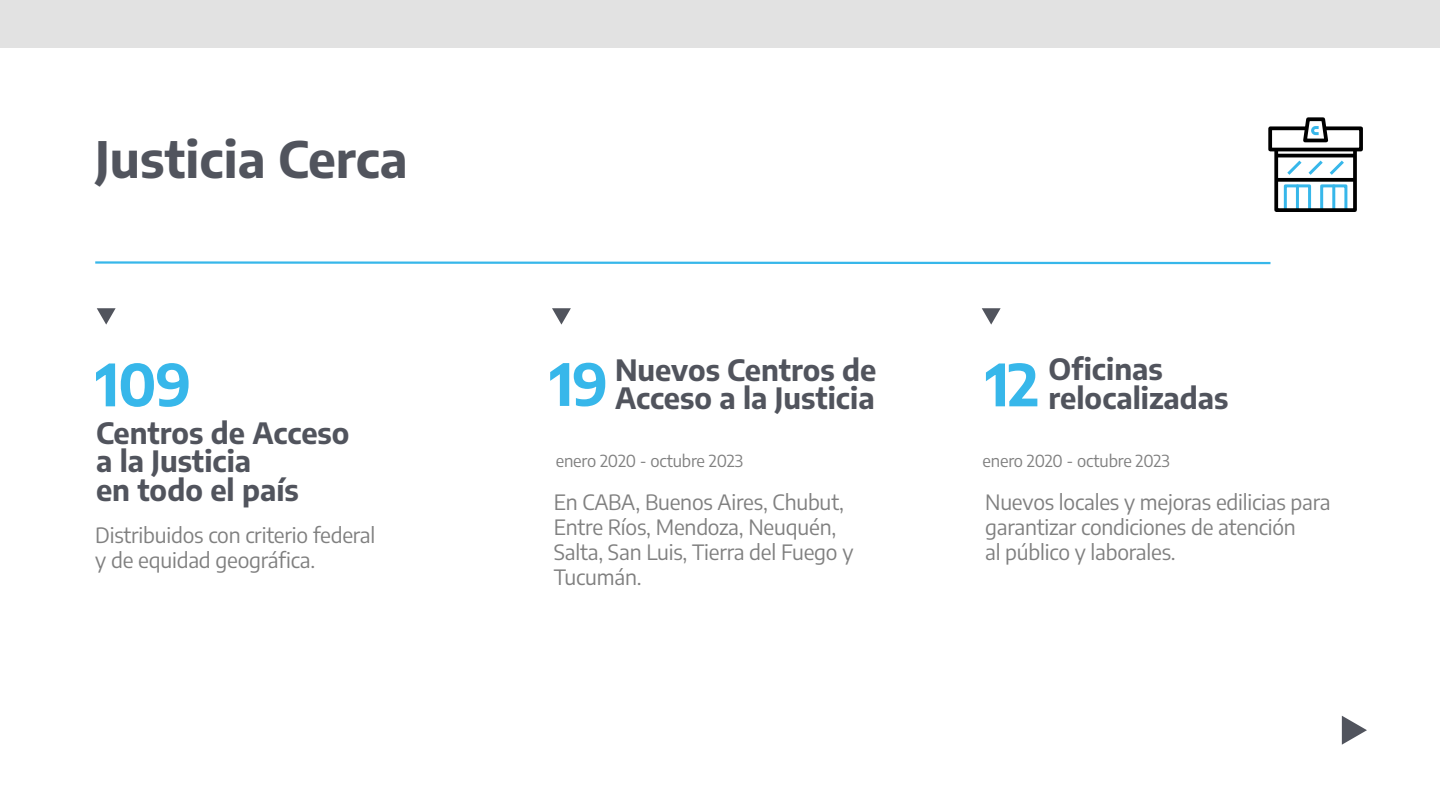
<style>
.page{position:relative;width:1440px;height:810px;background:#fff}
.page>*{position:absolute;margin:0;border:0;box-sizing:border-box;transform-origin:0 0}
.t1{font:700 57.68px "Encode Sans";letter-spacing:-.02em;color:#37b7ea}
.t2{font:700 49.95px "Encode Sans";color:#51545d}
.t3{font:700 29.25px/28.2px "Encode Sans";color:#51545d}
.t4{font:21px/25.2px "Encode Sans";letter-spacing:-.01em;color:#808080}
.t5{font:16.5px "Encode Sans";letter-spacing:-.01em;color:#808080}
</style>
<div class="page">
<div style="left:0;top:0;width:1440px;height:47px;background:#e2e2e2"></div>
<svg style="left:95px;top:261px;width:1176px;height:4px"></svg>
<div style="left:1284px;top:184px;width:27px;height:28px;border:3px solid #37b7ea"></div>
<hr style="left:1296px;top:186px;width:3px;height:24px;background:#37b7ea">
<div style="left:1320px;top:184px;width:27px;height:28px;border:3px solid #37b7ea"></div>
<hr style="left:1332px;top:186px;width:3px;height:24px;background:#37b7ea">
<div style="left:1274px;top:148px;width:83px;height:64px;border:4px solid #000"></div>
<svg style="left:1276px;top:178px;width:79px;height:4px"></svg>
<svg style="left:1268px;top:117px;width:95px;height:61px"></svg>
<svg style="left:97px;top:308px;width:19px;height:17px"></svg>
<svg style="left:552px;top:308px;width:19px;height:17px"></svg>
<svg style="left:982px;top:308px;width:19px;height:17px"></svg>
<svg style="left:1342px;top:716px;width:25px;height:29px"></svg>
<h2 class="t2" style="left:95px;top:125px;width:314px">Justicia Cerca</h2>
<h1 class="t1" style="left:95px;top:345px;width:98px">109</h1>
<h3 class="t3" style="left:96px;top:418px;width:255px">Centros de Acceso a la Justicia<br>en todo el país</h3>
<p class="t4" style="left:95px;top:521px;width:282px">Distribuidos con criterio federal y de equidad geográfica.</p>
<h1 class="t1" style="left:549px;top:345px;width:60px">19</h1>
<h3 class="t3" style="left:615px;top:355px;width:263px">Nuevos Centros de<br>Acceso a la Justicia</h3>
<h1 class="t1" style="left:985px;top:345px;width:55px">12</h1>
<h3 class="t3" style="left:1049px;top:354px;width:182px">Oficinas relocalizadas</h3>
<p class="t5" style="left:556px;top:449px;width:189px">enero 2020 - octubre 2023</p>
<p class="t5" style="left:983px;top:449px;width:189px">enero 2020 - octubre 2023</p>
<p class="t4" style="left:554px;top:488px;width:301px">En CABA, Buenos Aires, Chubut,<br>Entre Ríos, Mendoza, Neuquén,<br>Salta, San Luis, Tierra del Fuego y<br>Tucumán.</p>
<p class="t4" style="left:985px;top:488px;width:347px">Nuevos locales y mejoras edilicias para garantizar condiciones de atención<br>al público y laborales.</p>
</div>
